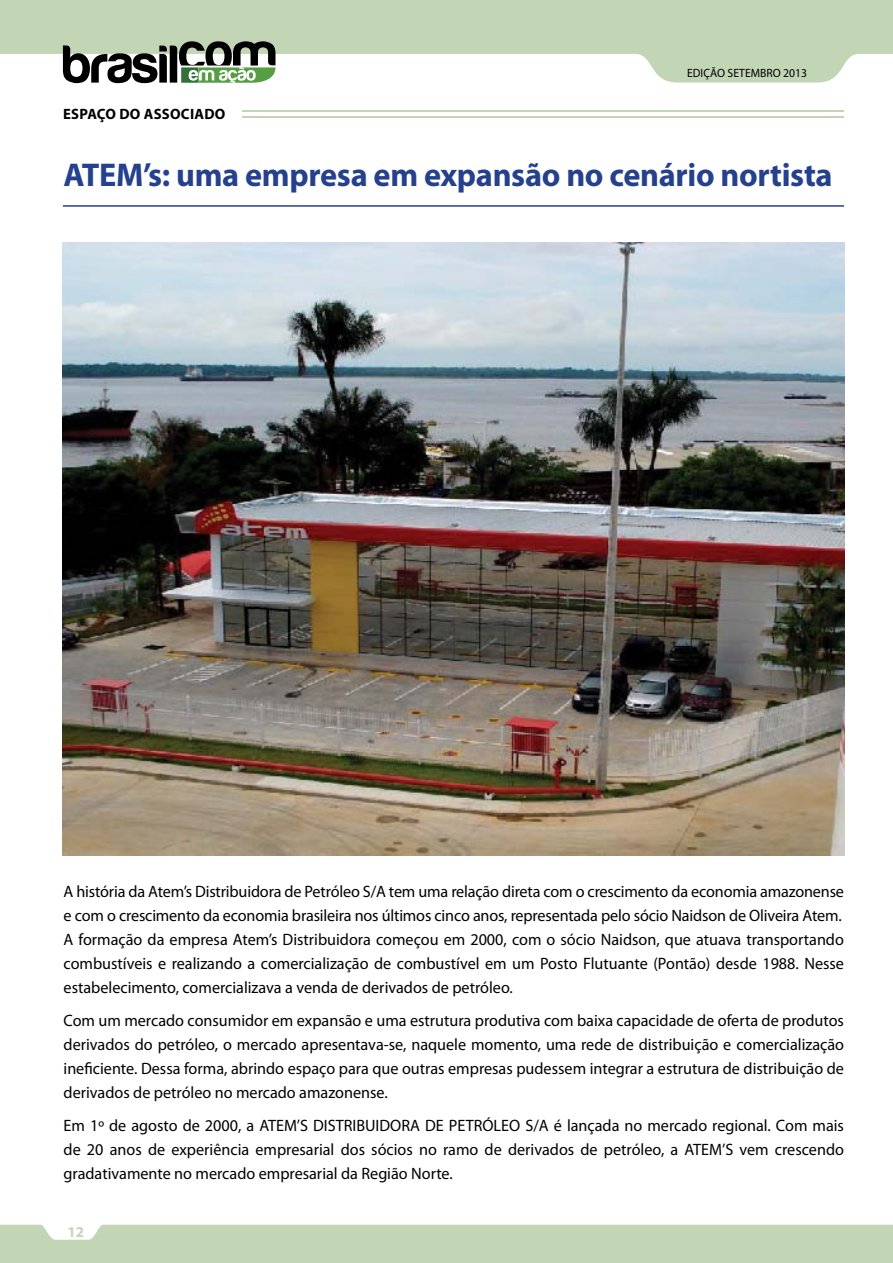
<style>
.page{position:relative;width:893px;height:1263px;background:#fff}
.page>*{position:absolute;margin:0;border:0;box-sizing:border-box;transform-origin:0 0}
.t1{font:700 33px "Myriad Pro";letter-spacing:-.01em;color:#25418e}
.t2{font:16.5px/24px "Myriad Pro";color:#000;text-align:justify}
.t3{font:700 15px "Myriad Pro";color:#000}
.t4{font:700 15px "Myriad Pro";color:#c2d6b6}
.t5{font:12px "Myriad Pro";color:#000}
</style>
<div class="page">
<svg style="left:0;top:0;width:893px;height:83px;fill:#c2d6b6"></svg>
<svg style="left:63px;top:41px;width:212px;height:42px"></svg>
<div style="left:0;top:1225px;width:893px;height:38px;background:#c2d6b6"></div>
<hr style="left:242px;top:110px;width:602px;height:2px;background:#c2d6b6">
<hr style="left:242px;top:116px;width:602px;height:2px;background:#c2d6b6">
<img style="left:63px;top:242px;width:781px;height:613px">
<hr style="left:63px;top:205px;width:781px;height:2px;background:#25418e">
<p class="t3" style="left:63px;top:104px;width:18px">Espaço</p>
<p class="t3" style="left:119px;top:104px;width:45px">do Associado</p>
<p class="t5" style="left:687px;top:65px;width:122px">EDIÇÃO SETEMBRO 2013</p>
<h1 class="t1" style="left:64px;top:154px;width:771px">ATEM’s: uma empresa em expansão no cenário nortista</h1>
<p class="t2" style="left:64px;top:879px;width:782px;text-align:left">A história da Atem’s Distribuidora de Petróleo S/A tem uma relação direta com o crescimento da economia amazonense e com o crescimento da economia brasileira nos últimos cinco anos, representada pelo sócio Naidson de Oliveira Atem.<br>A formação da empresa Atem’s Distribuidora começou em 2000, com o sócio Naidson, que atuava transportando combustíveis e realizando a comercialização de combustível em um Posto Flutuante (Pontão) desde 1988. Nesse estabelecimento, comercializava a venda de derivados de petróleo.</p>
<p class="t2" style="left:64px;top:1008px;width:782px">Com um mercado consumidor em expansão e uma estrutura produtiva com baixa capacidade de oferta de produtos derivados do petróleo, o mercado apresentava-se, naquele momento, uma rede de distribuição e comercialização ineficiente. Dessa forma, abrindo espaço para que outras empresas pudessem integrar a estrutura de distribuição de derivados de petróleo no mercado amazonense.</p>
<p class="t2" style="left:64px;top:1113px;width:782px">Em 1º de agosto de 2000, a ATEM’S DISTRIBUIDORA DE PETRÓLEO S/A é lançada no mercado regional. Com mais de 20 anos de experiência empresarial dos sócios no ramo de derivados de petróleo, a ATEM’S vem crescendo gradativamente no mercado empresarial da Região Norte.</p>
<p class="t4" style="left:67px;top:1222px;width:18px">12</p>
</div>
